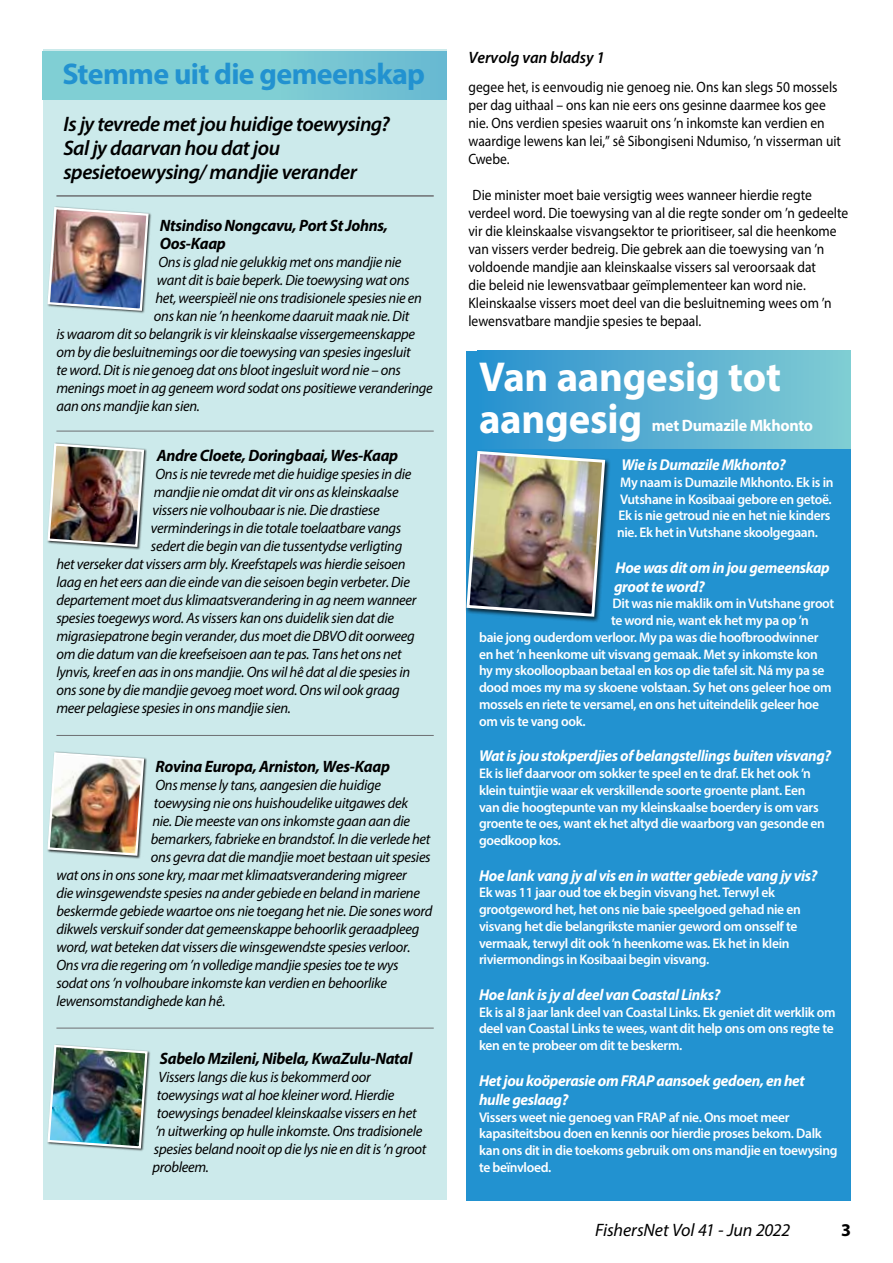
<style>
.page{position:relative;width:893px;height:1263px;background:#fff}
.page>*{position:absolute;margin:0;border:0;box-sizing:border-box;transform-origin:0 0}
.t1{font:700 42px/42px "Myriad Pro";letter-spacing:-.005em;color:#fff}
.t2{font:700 30px "Myriad Pro";letter-spacing:-.025em;color:#2292d0}
.t3{font:italic 600 21px/24px "Myriad Pro";letter-spacing:-.025em;color:#000}
.t4{font:italic 18px "Myriad Pro";letter-spacing:-.01em;color:#000}
.t5{font:700 18px "Myriad Pro";color:#000}
.t6{font:italic 700 16.5px/18px "Myriad Pro";letter-spacing:-.02em;color:#000}
.t7{font:700 16.5px "Myriad Pro";letter-spacing:-.02em;color:#fff}
.t8{font:italic 600 16.5px "Myriad Pro";letter-spacing:-.005em;color:#000}
.t9{font:italic 700 15.75px/18.9px "Myriad Pro";letter-spacing:-.025em;color:#fff}
.t10{font:italic 15px/18px "Myriad Pro";letter-spacing:-.02em;color:#000}
.t11{font:15px/18px "Myriad Pro";color:#000;scale:.9 1}
.t12{font:600 13.95px/16.8px "Myriad Pro";letter-spacing:-.025em;color:#fff}
</style>
<div class="page">
<div style="left:466px;top:351px;width:384px;height:850px;background:#2292d0"></div>
<div style="left:477px;top:351px;width:373px;height:97px;background:linear-gradient(to right,#2a90cf,#83ccd3)"></div>
<div style="left:43px;top:49px;width:403px;height:1151px;background:#cceaeb"></div>
<div style="left:43px;top:51px;width:403px;height:48px;background:linear-gradient(to right,#86d5d5,#70bfd2)"></div>
<hr style="left:56px;top:431px;width:378px;height:1px;background:#6d6e71">
<div style="left:47px;top:443px;width:100px;height:107px;background:#000;opacity:.75"></div>
<img style="left:47px;top:442px;width:98px;height:106px">
<div style="left:47px;top:751px;width:100px;height:108px;background:#000;opacity:.75"></div>
<img style="left:47px;top:751px;width:98px;height:106px">
<img style="left:47px;top:1044px;width:102px;height:106px">
<hr style="left:56px;top:735px;width:378px;height:1px;background:#6d6e71">
<hr style="left:56px;top:1028px;width:378px;height:1px;background:#6d6e71">
<hr style="left:56px;top:195px;width:378px;height:2px;background:#6d6e71">
<div style="left:47px;top:206px;width:104px;height:108px;background:#000;opacity:.75"></div>
<img style="left:47px;top:206px;width:103px;height:106px">
<div style="left:465px;top:449px;width:146px;height:174px;background:#000;opacity:.75"></div>
<img style="left:465px;top:449px;width:142px;height:169px">
<h2 class="t2" style="left:63px;top:54px;width:364px">Stemme uit die gemeenskap</h2>
<h3 class="t3" style="left:64px;top:112px;width:328px">Is jy tevrede met jou huidige toewysing?<br>Sal jy daarvan hou dat jou spesietoewysing/ mandjie verander</h3>
<p class="t6" style="left:160px;top:216px;width:230px">Ntsindiso Nongcavu, Port St Johns,<br>Oos-Kaap</p>
<p class="t10" style="left:158px;top:253px;width:245px">Ons is glad nie gelukkig met ons mandjie nie</p>
<p class="t10" style="left:157px;top:271px;width:254px">want dit is baie beperk. Die toewysing wat ons</p>
<p class="t10" style="left:155px;top:289px;width:268px">het, weerspieël nie ons tradisionele spesies nie en</p>
<p class="t10" style="left:154px;top:307px;width:257px">ons kan nie ’n heenkome daaruit maak nie. Dit</p>
<p class="t10" style="left:56px;top:325px;width:360px">is waarom dit so belangrik is vir kleinskaalse vissergemeenskappe</p>
<p class="t10" style="left:56px;top:343px;width:356px">om by die besluitnemings oor die toewysing van spesies ingesluit</p>
<p class="t10" style="left:56px;top:361px;width:346px">te word. Dit is nie genoeg dat ons bloot ingesluit word nie – ons</p>
<p class="t10" style="left:56px;top:379px;width:378px">menings moet in ag geneem word sodat ons positiewe veranderinge</p>
<p class="t10" style="left:56px;top:397px;width:145px">aan ons mandjie kan sien.</p>
<p class="t6" style="left:157px;top:446px;width:243px">Andre Cloete, Doringbaai, Wes-Kaap</p>
<p class="t10" style="left:155px;top:465px;width:257px">Ons is nie tevrede met die huidige spesies in die</p>
<p class="t10" style="left:154px;top:483px;width:246px">mandjie nie omdat dit vir ons as kleinskaalse</p>
<p class="t10" style="left:152px;top:501px;width:229px">vissers nie volhoubaar is nie. Die drastiese</p>
<p class="t10" style="left:151px;top:519px;width:252px">verminderings in die totale toelaatbare vangs</p>
<p class="t10" style="left:151px;top:537px;width:253px">sedert die begin van die tussentydse verligting</p>
<p class="t10" style="left:56px;top:555px;width:351px">het verseker dat vissers arm bly. Kreefstapels was hierdie seisoen</p>
<p class="t10" style="left:56px;top:573px;width:355px">laag en het eers aan die einde van die seisoen begin verbeter. Die</p>
<p class="t10" style="left:56px;top:591px;width:362px">departement moet dus klimaatsverandering in ag neem wanneer</p>
<p class="t10" style="left:56px;top:609px;width:339px">spesies toegewys word. As vissers kan ons duidelik sien dat die</p>
<p class="t10" style="left:56px;top:627px;width:360px">migrasiepatrone begin verander, dus moet die DBVO dit oorweeg</p>
<p class="t10" style="left:56px;top:645px;width:347px">om die datum van die kreefseisoen aan te pas. Tans het ons net</p>
<p class="t10" style="left:56px;top:663px;width:355px">lynvis, kreef en aas in ons mandjie. Ons wil hê dat al die spesies in</p>
<p class="t10" style="left:56px;top:681px;width:345px">ons sone by die mandjie gevoeg moet word. Ons wil ook graag</p>
<p class="t10" style="left:56px;top:699px;width:236px">meer pelagiese spesies in ons mandjie sien.</p>
<p class="t6" style="left:155px;top:757px;width:236px">Rovina Europa, Arniston, Wes-Kaap</p>
<p class="t10" style="left:155px;top:776px;width:227px">Ons mense ly tans, aangesien die huidige</p>
<p class="t10" style="left:154px;top:794px;width:256px">toewysing nie ons huishoudelike uitgawes dek</p>
<p class="t10" style="left:152px;top:812px;width:259px">nie. Die meeste van ons inkomste gaan aan die</p>
<p class="t10" style="left:151px;top:830px;width:281px">bemarkers, fabrieke en brandstof. In die verlede het</p>
<p class="t10" style="left:151px;top:848px;width:281px">ons gevra dat die mandjie moet bestaan uit spesies</p>
<p class="t10" style="left:56px;top:866px;width:352px">wat ons in ons sone kry, maar met klimaatsverandering migreer</p>
<p class="t10" style="left:56px;top:884px;width:365px">die winsgewendste spesies na ander gebiede en beland in mariene</p>
<p class="t10" style="left:56px;top:902px;width:378px">beskermde gebiede waartoe ons nie toegang het nie. Die sones word</p>
<p class="t10" style="left:56px;top:920px;width:364px">dikwels verskuif sonder dat gemeenskappe behoorlik geraadpleeg</p>
<p class="t10" style="left:56px;top:938px;width:356px">word, wat beteken dat vissers die winsgewendste spesies verloor.</p>
<p class="t10" style="left:56px;top:956px;width:344px">Ons vra die regering om ’n volledige mandjie spesies toe te wys</p>
<p class="t10" style="left:56px;top:974px;width:332px">sodat ons ’n volhoubare inkomste kan verdien en behoorlike</p>
<p class="t10" style="left:56px;top:992px;width:171px">lewensomstandighede kan hê.</p>
<p class="t6" style="left:160px;top:1048px;width:254px">Sabelo Mzileni, Nibela, KwaZulu-Natal</p>
<p class="t10" style="left:152px;top:1067px;width:275px;text-indent:6px">Vissers langs die kus is bekommerd oor toewysings wat al hoe kleiner word. Hierdie toewysings benadeel kleinskaalse vissers en het<br>’n uitwerking op hulle inkomste. Ons tradisionele spesies beland nooit op die lys nie en dit is ’n groot probleem.</p>
<p class="t8" style="left:468px;top:47px;width:138px">Vervolg van bladsy 1</p>
<p class="t11" style="left:468px;top:78px;width:416px">gegee het, is eenvoudig nie genoeg nie. Ons kan slegs 50 mossels per dag uithaal – ons kan nie eers ons gesinne daarmee kos gee nie. Ons verdien spesies waaruit ons ’n inkomste kan verdien en waardige lewens kan lei,” sê Sibongiseni Ndumiso, ’n visserman uit Cwebe.</p>
<p class="t11" style="left:468px;top:186px;width:424px">Die minister moet baie versigtig wees wanneer hierdie regte verdeel word. Die toewysing van al die regte sonder om ’n gedeelte vir die kleinskaalse visvangsektor te prioritiseer, sal die heenkome van vissers verder bedreig. Die gebrek aan die toewysing van ’n voldoende mandjie aan kleinskaalse vissers sal veroorsaak dat<br>die beleid nie lewensvatbaar geïmplementeer kan word nie.<br>Kleinskaalse vissers moet deel van die besluitneming wees om ’n lewensvatbare mandjie spesies te bepaal.</p>
<h1 class="t1" style="left:479px;top:354px;width:303px">Van aangesig tot aangesig</h1>
<p class="t7" style="left:652px;top:415px;width:163px">met Dumazile Mkhonto</p>
<p class="t9" style="left:622px;top:455px;width:166px">Wie is Dumazile Mkhonto?</p>
<p class="t12" style="left:617px;top:473px;width:218px">My naam is Dumazile Mkhonto. Ek is in Vutshane in Kosibaai gebore en getoë.<br>Ek is nie getroud nie en het nie kinders nie. Ek het in Vutshane skoolgegaan.</p>
<p class="t9" style="left:614px;top:557px;width:217px">Hoe was dit om in jou gemeenskap groot te word?</p>
<p class="t12" style="left:613px;top:595px;width:223px">Dit was nie maklik om in Vutshane groot</p>
<p class="t12" style="left:611px;top:612px;width:199px">te word nie, want ek het my pa op ’n</p>
<p class="t12" style="left:479px;top:628px;width:341px">baie jong ouderdom verloor. My pa was die hoofbroodwinner</p>
<p class="t12" style="left:479px;top:645px;width:340px">en het ’n heenkome uit visvang gemaak. Met sy inkomste kon</p>
<p class="t12" style="left:479px;top:662px;width:347px">hy my skoolloopbaan betaal en kos op die tafel sit. Ná my pa se</p>
<p class="t12" style="left:479px;top:679px;width:354px">dood moes my ma sy skoene volstaan. Sy het ons geleer hoe om</p>
<p class="t12" style="left:479px;top:695px;width:342px">mossels en riete te versamel, en ons het uiteindelik geleer hoe</p>
<p class="t12" style="left:479px;top:712px;width:108px">om vis te vang ook.</p>
<p class="t9" style="left:479px;top:746px;width:354px">Wat is jou stokperdjies of belangstellings buiten visvang?</p>
<p class="t12" style="left:479px;top:764px;width:347px">Ek is lief daarvoor om sokker te speel en te draf. Ek het ook ’n klein tuintjie waar ek verskillende soorte groente plant. Een van die hoogtepunte van my kleinskaalse boerdery is om vars groente te oes, want ek het altyd die waarborg van gesonde en goedkoop kos.</p>
<p class="t9" style="left:479px;top:865px;width:340px">Hoe lank vang jy al vis en in watter gebiede vang jy vis?</p>
<p class="t12" style="left:479px;top:884px;width:323px">Ek was 11 jaar oud toe ek begin visvang het. Terwyl ek grootgeword het, het ons nie baie speelgoed gehad nie en visvang het die belangrikste manier geword om onsself te vermaak, terwyl dit ook ’n heenkome was. Ek het in klein riviermondings in Kosibaai begin visvang.</p>
<p class="t9" style="left:479px;top:985px;width:243px">Hoe lank is jy al deel van Coastal Links?</p>
<p class="t12" style="left:479px;top:1003px;width:358px">Ek is al 8 jaar lank deel van Coastal Links. Ek geniet dit werklik om deel van Coastal Links te wees, want dit help ons om ons regte te ken en te probeer om dit te beskerm.</p>
<p class="t9" style="left:479px;top:1070px;width:327px">Het jou koöperasie om FRAP aansoek gedoen, en het hulle geslaag?</p>
<p class="t12" style="left:479px;top:1108px;width:360px">Vissers weet nie genoeg van FRAP af nie. Ons moet meer kapasiteitsbou doen en kennis oor hierdie proses bekom. Dalk kan ons dit in die toekoms gebruik om ons mandjie en toewysing te beïnvloed.</p>
<p class="t4" style="left:595px;top:1219px;width:197px">FishersNet Vol 41 - Jun 2022</p>
<p class="t5" style="left:841px;top:1218px;width:11px">3</p>
</div>
